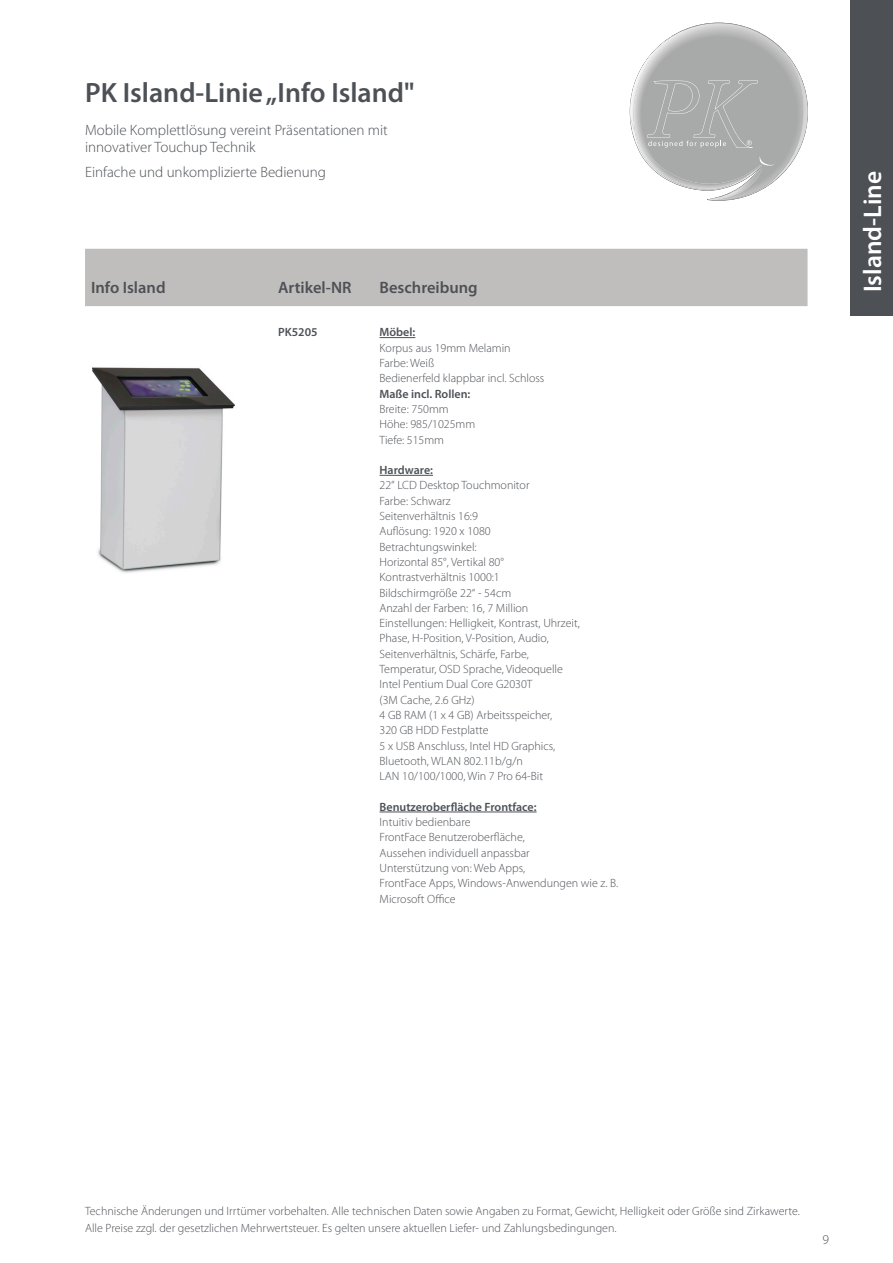
<style>
.page{position:relative;width:893px;height:1263px;background:#fff}
.page>*{position:absolute;margin:0;border:0;box-sizing:border-box;transform-origin:0 0}
.Überschrift{font:600 28.05px "Myriad Pro";color:#4d5156}
.Tabellenüberschrift{font:600 25.5px "Myriad Pro";color:#fff}
.Tabellenüberschrift-2{font:600 16.5px "Myriad Pro";color:#4d5156}
._2__Zeile{font:300 15px/16.5px "Myriad Pro";color:#4d5156}
._2__Zeile-2{font:300 13.5px "Myriad Pro";color:#4d5156}
.Tabelle_Inhalt{font:300 12px/15.3px "Myriad Pro";color:#4d5156}
.Tabelle_Inhalt-2{font:600 12px "Myriad Pro";color:#4d5156}
.Artikelnummer{font:600 12px "Myriad Pro";color:#4d5156}
</style>
<div class="page">
<svg style="left:630px;top:23px;width:178px;height:178px"></svg>
<img style="left:92px;top:367px;width:143px;height:206px">
<div style="left:85px;top:249px;width:722px;height:57px;background:#c0bebd"></div>
<hr style="left:379px;top:337px;width:36px;height:1px;background:#4d5156">
<hr style="left:379px;top:475px;width:54px;height:1px;background:#4d5156">
<hr style="left:379px;top:812px;width:158px;height:1px;background:#4d5156">
<div style="left:850px;top:0;width:43px;height:316px;background:#4d5156"></div>
<p class="Überschrift" style="left:85px;top:75px;width:331px">PK Island-Linie „Info Island"</p>
<p class="_2__Zeile" style="left:85px;top:122px;width:304px">Mobile Komplettlösung vereint Präsentationen mit innovativer Touchup Technik</p>
<p class="_2__Zeile" style="left:85px;top:164px;width:243px">Einfache und unkomplizierte Bedienung</p>
<p class="Tabellenüberschrift-2" style="left:91px;top:277px;width:76px">Info Island</p>
<p class="Tabellenüberschrift-2" style="left:278px;top:277px;width:75px">Artikel-NR</p>
<p class="Tabellenüberschrift-2" style="left:379px;top:277px;width:100px">Beschreibung</p>
<p class="Artikelnummer" style="left:278px;top:325px;width:41px">PK5205</p>
<p class="Tabelle_Inhalt-2" style="left:379px;top:325px;width:37px">Möbel:</p>
<p class="Tabelle_Inhalt" style="left:379px;top:340px;width:133px">Korpus aus 19mm Melamin</p>
<p class="Tabelle_Inhalt" style="left:379px;top:356px;width:56px">Farbe: Weiß</p>
<p class="Tabelle_Inhalt" style="left:379px;top:371px;width:166px">Bedienerfeld klappbar incl. Schloss</p>
<p class="Tabelle_Inhalt-2" style="left:379px;top:386px;width:92px">Maße incl. Rollen:</p>
<p class="Tabelle_Inhalt" style="left:379px;top:401px;width:71px">Breite: 750mm</p>
<p class="Tabelle_Inhalt" style="left:379px;top:417px;width:97px">Höhe: 985/1025mm</p>
<p class="Tabelle_Inhalt" style="left:379px;top:432px;width:66px">Tiefe: 515mm</p>
<p class="Tabelle_Inhalt-2" style="left:379px;top:462px;width:55px">Hardware:</p>
<p class="Tabelle_Inhalt" style="left:379px;top:478px;width:152px">22“ LCD Desktop Touchmonitor</p>
<p class="Tabelle_Inhalt" style="left:379px;top:493px;width:73px">Farbe: Schwarz</p>
<p class="Tabelle_Inhalt" style="left:379px;top:509px;width:100px">Seitenverhältnis 16:9</p>
<p class="Tabelle_Inhalt" style="left:379px;top:524px;width:113px">Auflösung: 1920 x 1080</p>
<p class="Tabelle_Inhalt" style="left:379px;top:539px;width:99px">Betrachtungswinkel:</p>
<p class="Tabelle_Inhalt" style="left:379px;top:554px;width:126px">Horizontal 85°, Vertikal 80°</p>
<p class="Tabelle_Inhalt" style="left:379px;top:570px;width:122px">Kontrastverhältnis 1000:1</p>
<p class="Tabelle_Inhalt" style="left:379px;top:585px;width:133px">Bildschirmgröße 22“ - 54cm</p>
<p class="Tabelle_Inhalt" style="left:379px;top:600px;width:150px">Anzahl der Farben: 16, 7 Million</p>
<p class="Tabelle_Inhalt" style="left:379px;top:616px;width:202px">Einstellungen: Helligkeit, Kontrast, Uhrzeit,</p>
<p class="Tabelle_Inhalt" style="left:379px;top:631px;width:171px">Phase, H-Position, V-Position, Audio,</p>
<p class="Tabelle_Inhalt" style="left:379px;top:646px;width:151px">Seitenverhältnis, Schärfe, Farbe,</p>
<p class="Tabelle_Inhalt" style="left:379px;top:662px;width:185px">Temperatur, OSD Sprache, Videoquelle</p>
<p class="Tabelle_Inhalt" style="left:379px;top:677px;width:155px">Intel Pentium Dual Core G2030T</p>
<p class="Tabelle_Inhalt" style="left:379px;top:692px;width:97px">(3M Cache, 2.6 GHz)</p>
<p class="Tabelle_Inhalt" style="left:379px;top:707px;width:174px">4 GB RAM (1 x 4 GB) Arbeitsspeicher,</p>
<p class="Tabelle_Inhalt" style="left:379px;top:723px;width:111px">320 GB HDD Festplatte</p>
<p class="Tabelle_Inhalt" style="left:379px;top:738px;width:177px">5 x USB Anschluss, Intel HD Graphics,</p>
<p class="Tabelle_Inhalt" style="left:379px;top:753px;width:145px">Bluetooth, WLAN 802.11b/g/n</p>
<p class="Tabelle_Inhalt" style="left:379px;top:769px;width:165px">LAN 10/100/1000, Win 7 Pro 64-Bit</p>
<p class="Tabelle_Inhalt-2" style="left:379px;top:799px;width:159px">Benutzeroberfläche Frontface:</p>
<p class="Tabelle_Inhalt" style="left:379px;top:815px;width:93px">Intuitiv bedienbare</p>
<p class="Tabelle_Inhalt" style="left:379px;top:830px;width:147px">FrontFace Benutzeroberfläche,</p>
<p class="Tabelle_Inhalt" style="left:379px;top:845px;width:152px">Aussehen individuell anpassbar</p>
<p class="Tabelle_Inhalt" style="left:379px;top:860px;width:240px">Unterstützung von: Web Apps,<br>FrontFace Apps, Windows-Anwendungen wie z. B.<br>Microsoft Office</p>
<p class="Tabellenüberschrift" style="left:856px;top:292px;width:123px;rotate:-90deg">Island-Line</p>
<p class="Tabelle_Inhalt" style="left:85px;top:1203px;width:716px;line-height:16.5px">Technische Änderungen und Irrtümer vorbehalten. Alle technischen Daten sowie Angaben zu Format, Gewicht, Helligkeit oder Größe sind Zirkawerte.<br>Alle Preise zzgl. der gesetzlichen Mehrwertsteuer. Es gelten unsere aktuellen Liefer- und Zahlungsbedingungen.</p>
<p class="_2__Zeile-2" style="left:823px;top:1232px;width:8px">9</p>
</div>
